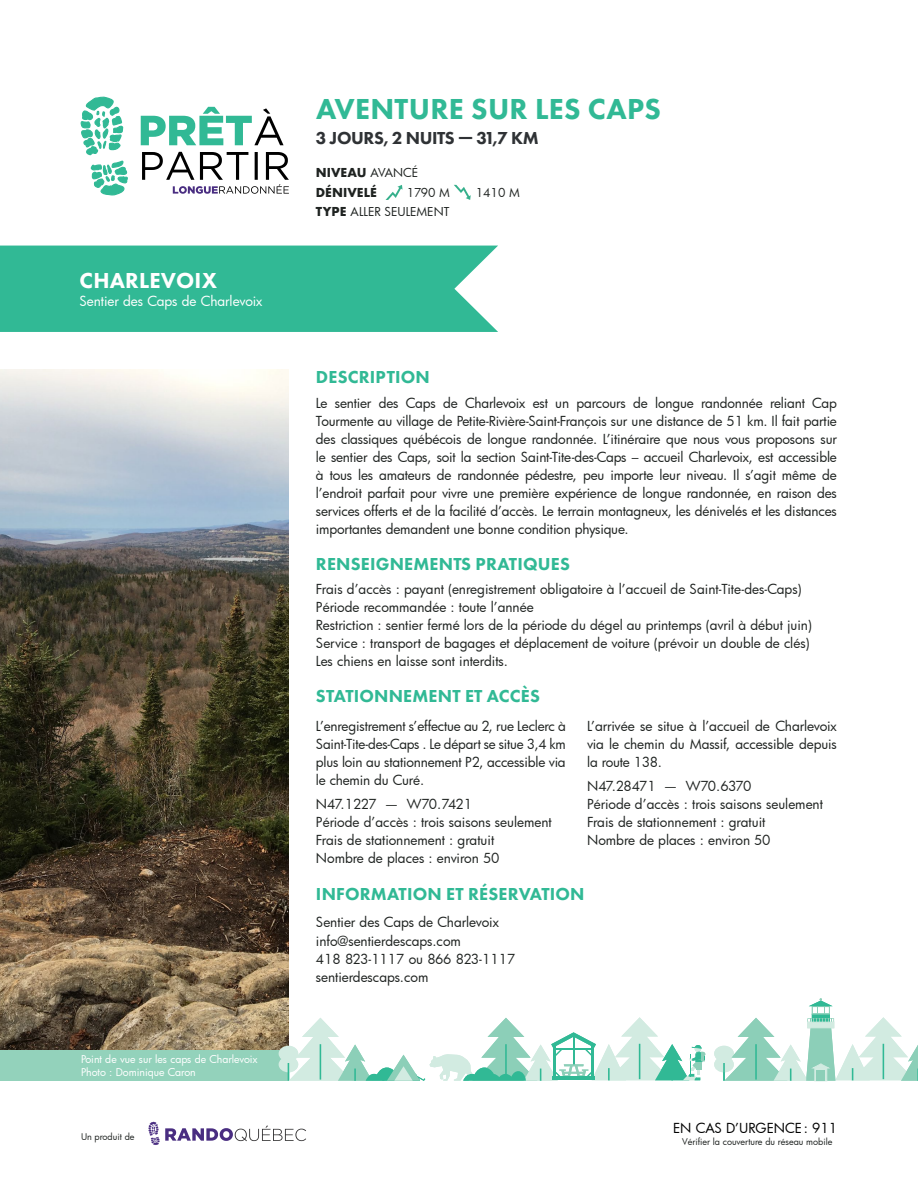
<style>
.page{position:relative;width:918px;height:1188px;background:#fff}
.page>*{position:absolute;margin:0;border:0;box-sizing:border-box;transform-origin:0 0}
.t1{font:800 30px "Futura PT";letter-spacing:.01em;color:#31b995}
.t2{font:800 22.5px "Futura PT";letter-spacing:.01em;color:#fff}
.t3{font:800 18px "Futura PT";letter-spacing:.01em;color:#31b995}
.t4{font:800 18px "Futura PT";letter-spacing:-.02em;color:#2f3235}
.t5{font:13.5px/18px "Futura";letter-spacing:-.005em;color:#1f2321}
.t6{font:13.5px "Futura";letter-spacing:-.005em;color:#fff}
.t7{font:13.5px "Futura";color:#000}
.t8{font:12px "Futura";color:#1f2321}
.t9{font:700 12px/19.5px "Futura";color:#1f2321}
.t10{font:10.5px/13.5px "Futura";letter-spacing:-.005em;color:#fff}
.t11{font:9px "Futura";color:#1f2321}
.s1{font-weight:400}
.s2{font-weight:700}
</style>
<div class="page">
<svg style="left:148px;top:1122px;width:158px;height:23px"></svg>
<img style="left:0;top:369px;width:289px;height:682px">
<div style="left:0;top:1051px;width:289px;height:30px;background:#93d2bb"></div>
<svg style="left:714px;top:998px;width:204px;height:83px"></svg>
<div style="left:808px;top:1022px;width:26px;height:6px;background:#d2ebe1"></div>
<svg style="left:279px;top:1017px;width:426px;height:64px"></svg>
<div style="left:0;top:246px;width:498px;height:86px;background:#31b995"></div>
<svg style="left:141px;top:107px;width:143px;height:38px"></svg>
<svg style="left:80px;top:96px;width:43px;height:59px"></svg>
<svg style="left:90px;top:161px;width:38px;height:34px"></svg>
<svg style="left:142px;top:152px;width:147px;height:42px"></svg>
<svg style="left:386px;top:185px;width:17px;height:15px"></svg>
<svg style="left:454px;top:185px;width:17px;height:15px"></svg>
<h2 class="t2" style="left:79px;top:266px;width:139px">CHARLEVOIX</h2>
<p class="t6" style="left:79px;top:292px;width:185px">Sentier des Caps de Charlevoix</p>
<p class="t10" style="left:81px;top:1052px;width:178px">Point de vue sur les caps de Charlevoix<br>Photo : Dominique Caron</p>
<p class="t11" style="left:81px;top:1131px;width:55px">Un produit de</p>
<h1 class="t1" style="left:316px;top:90px;width:346px">AVENTURE SUR LES CAPS</h1>
<h3 class="t4" style="left:316px;top:127px;width:224px">3 JOURS, 2 NUITS — 31,7 KM</h3>
<p class="t9" style="left:316px;top:163px;width:104px">NIVEAU <span class="s1">AVANCÉ<br></span>DÉNIVELÉ</p>
<p class="t8" style="left:407px;top:184px;width:45px">1790 M</p>
<p class="t8" style="left:476px;top:184px;width:46px">1410 M</p>
<p class="t8" style="left:316px;top:203px;width:135px"><span class="s2">TYPE</span> ALLER SEULEMENT</p>
<h3 class="t3" style="left:316px;top:366px;width:115px">DESCRIPTION</h3>
<p class="t5" style="left:316px;top:393px;width:523px;text-align:justify">Le sentier des Caps de Charlevoix est un parcours de longue randonnée reliant Cap Tourmente au village de Petite-Rivière-Saint-François sur une distance de 51 km. Il fait partie des classiques québécois de longue randonnée. L’itinéraire que nous vous proposons sur le sentier des Caps, soit la section Saint-Tite-des-Caps – accueil Charlevoix, est accessible à tous les amateurs de randonnée pédestre, peu importe leur niveau. Il s’agit même de l’endroit parfait pour vivre une première expérience de longue randonnée, en raison des services offerts et de la facilité d’accès. Le terrain montagneux, les dénivelés et les distances importantes demandent une bonne condition physique.</p>
<h3 class="t3" style="left:316px;top:552px;width:256px">RENSEIGNEMENTS PRATIQUES</h3>
<p class="t5" style="left:316px;top:580px;width:498px">Frais d’accès : payant (enregistrement obligatoire à l’accueil de Saint-Tite-des-Caps)<br>Période recommandée : toute l’année<br>Restriction : sentier fermé lors de la période du dégel au printemps (avril à début juin)<br>Service : transport de bagages et déplacement de voiture (prévoir un double de clés)<br>Les chiens en laisse sont interdits.</p>
<h3 class="t3" style="left:316px;top:685px;width:225px">STATIONNEMENT ET ACCÈS</h3>
<p class="t5" style="left:316px;top:716px;width:251px;text-align:justify">L’enregistrement s’effectue au 2, rue Leclerc à Saint-Tite-des-Caps . Le départ se situe 3,4 km plus loin au stationnement P2, accessible via le chemin du Curé.</p>
<p class="t5" style="left:316px;top:795px;width:237px">N47.1227 — W70.7421<br>Période d’accès : trois saisons seulement<br>Frais de stationnement : gratuit<br>Nombre de places : environ 50</p>
<p class="t5" style="left:587px;top:716px;width:251px;text-align:justify">L’arrivée se situe à l’accueil de Charlevoix via le chemin du Massif, accessible depuis la route 138.</p>
<p class="t5" style="left:587px;top:777px;width:237px">N47.28471 — W70.6370<br>Période d’accès : trois saisons seulement<br>Frais de stationnement : gratuit<br>Nombre de places : environ 50</p>
<h3 class="t3" style="left:316px;top:883px;width:270px">INFORMATION ET RÉSERVATION</h3>
<p class="t5" style="left:316px;top:912px;width:185px;line-height:19.5px">Sentier des Caps de Charlevoix info@sentierdescaps.com</p>
<p class="t5" style="left:316px;top:950px;width:201px">418 823-1117 ou 866 823-1117 sentierdescaps.com</p>
<p class="t7" style="left:673px;top:1118px;width:165px">EN CAS D’URGENCE: 911</p>
<p class="t11" style="left:682px;top:1135px;width:152px">Vérifier la couverture du réseau mobile</p>
</div>
